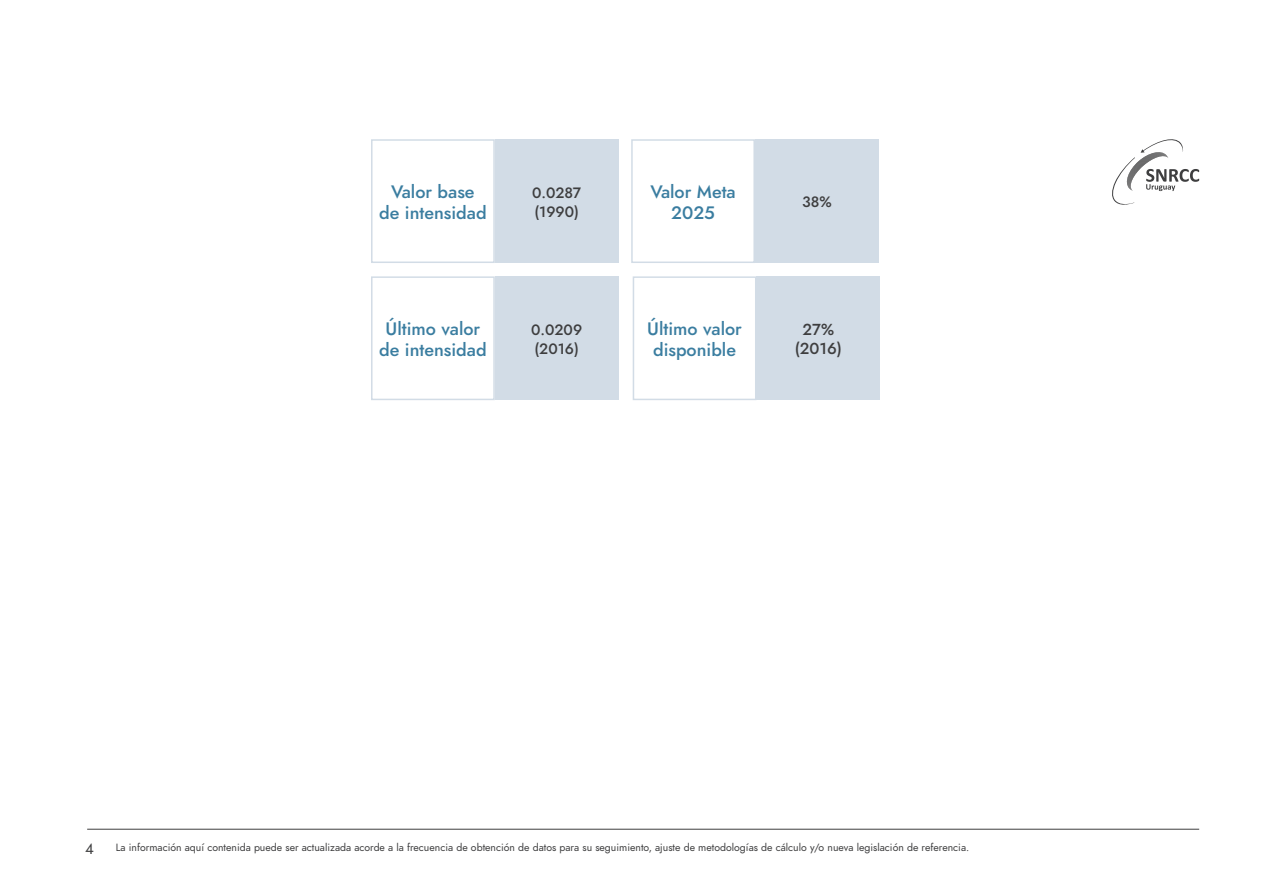
<style>
.page{position:relative;width:1263px;height:893px;background:#fff}
.page>*{position:absolute;margin:0;border:0;box-sizing:border-box;transform-origin:0 0}
.t1{font:500 18px "Jost";color:#3a7da0}
.t2{font:500 15.9px "Jost";color:#3e3e3f}
.t3{font:500 15px "Jost";color:#3e3e3f}
.t4{font:15px "Jost";color:#3e3e3f}
.t5{font:10.5px "Jost";color:#3e3e3f}
</style>
<div class="page">
<svg style="left:1112px;top:139px;width:87px;height:66px"></svg>
<hr style="left:87px;top:829px;width:1112px;height:1px;background:#3e3e3f">
<div style="left:631px;top:139px;width:124px;height:124px;border:2px solid #d2dce6"></div>
<div style="left:755px;top:139px;width:124px;height:124px;background:#d2dce6"></div>
<div style="left:371px;top:139px;width:124px;height:124px;border:2px solid #d2dce6"></div>
<div style="left:371px;top:276px;width:124px;height:124px;border:2px solid #d2dce6"></div>
<div style="left:495px;top:139px;width:123px;height:124px;background:#d2dce6"></div>
<div style="left:495px;top:276px;width:123px;height:124px;background:#d2dce6"></div>
<div style="left:633px;top:276px;width:123px;height:124px;border:2px solid #d2dce6"></div>
<div style="left:756px;top:276px;width:124px;height:124px;background:#d2dce6"></div>
<p class="t1" style="left:391px;top:179px;width:85px">Valor base</p>
<p class="t1" style="left:379px;top:200px;width:109px">de intensidad</p>
<p class="t1" style="left:386px;top:317px;width:96px">Último valor</p>
<p class="t1" style="left:379px;top:338px;width:109px">de intensidad</p>
<p class="t3" style="left:532px;top:182px;width:51px">0.0287</p>
<p class="t3" style="left:534px;top:202px;width:46px">(1990)</p>
<p class="t3" style="left:531px;top:319px;width:53px">0.0209</p>
<p class="t3" style="left:534px;top:339px;width:46px">(2016)</p>
<p class="t1" style="left:650px;top:179px;width:87px">Valor Meta</p>
<p class="t1" style="left:671px;top:200px;width:45px">2025</p>
<p class="t1" style="left:647px;top:317px;width:96px">Último valor</p>
<p class="t1" style="left:653px;top:338px;width:84px">disponible</p>
<p class="t3" style="left:802px;top:192px;width:31px">38%</p>
<p class="t2" style="left:803px;top:319px;width:33px">27%</p>
<p class="t2" style="left:795px;top:338px;width:49px">(2016)</p>
<h3 class="t4" style="left:85px;top:839px;width:10px">4</h3>
<p class="t5" style="left:116px;top:840px;width:855px">La información aquí contenida puede ser actualizada acorde a la frecuencia de obtención de datos para su seguimiento, ajuste de metodologías de cálculo y/o nueva legislación de referencia.</p>
</div>
